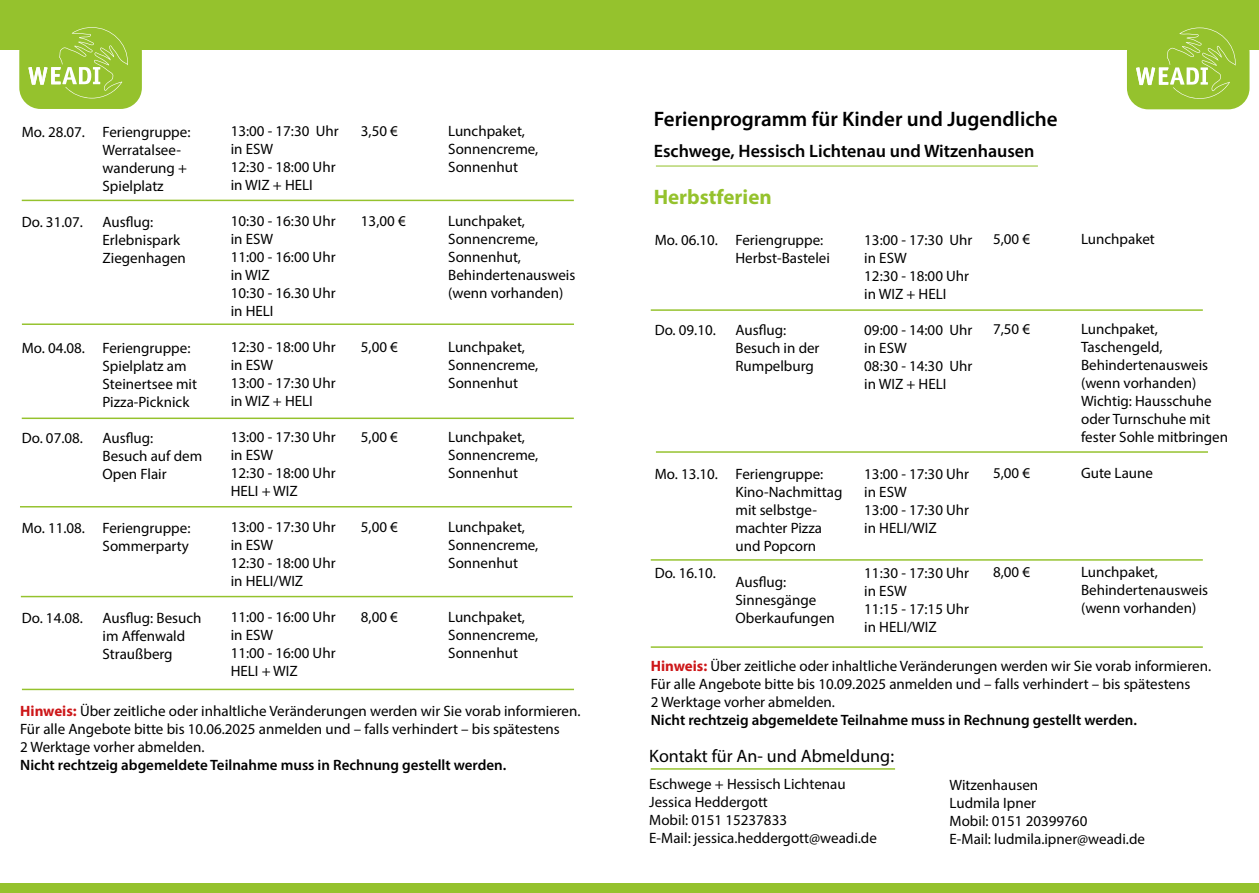
<style>
.page{position:relative;width:1259px;height:893px;background:#fff}
.page>*{position:absolute;margin:0;border:0;box-sizing:border-box;transform-origin:0 0}
.t1{font:600 21px "Myriad Pro";color:#000}
.t2{font:700 21px "Myriad Pro";color:#95c22d}
.t3{font:600 18px "Myriad Pro";color:#000}
.t4{font:18px "Myriad Pro";color:#000}
.t5{font:15px/18px "Myriad Pro";color:#000}
.t6{font:600 15px "Myriad Pro";color:#000}
.s1{font-weight:700;color:#cd1719}
</style>
<div class="page">
<div style="left:0;top:884px;width:663px;height:9px;background:#95c22d"></div>
<div style="left:602px;top:883px;width:657px;height:10px;background:#95c22d"></div>
<hr style="left:22px;top:200px;width:552px;height:1px;background:#95c22d">
<hr style="left:22px;top:323px;width:552px;height:2px;background:#95c22d">
<hr style="left:22px;top:418px;width:552px;height:1px;background:#95c22d">
<hr style="left:21px;top:596px;width:552px;height:1px;background:#95c22d">
<hr style="left:20px;top:506px;width:552px;height:1px;background:#95c22d">
<hr style="left:22px;top:689px;width:552px;height:1px;background:#95c22d">
<div style="left:1127px;top:31px;width:122px;height:78px;background:#95c22d;border-radius:21px"></div>
<div style="left:629px;top:0;width:630px;height:49px;background:#95c22d"></div>
<svg style="left:1136px;top:28px;width:99px;height:71px"></svg>
<div style="left:19px;top:31px;width:123px;height:78px;background:#95c22d;border-radius:21px"></div>
<div style="left:0;top:0;width:637px;height:49px;background:#95c22d"></div>
<svg style="left:28px;top:27px;width:100px;height:71px"></svg>
<hr style="left:656px;top:166px;width:382px;height:1px;background:#95c22d">
<hr style="left:651px;top:309px;width:551px;height:2px;background:#95c22d">
<hr style="left:656px;top:451px;width:552px;height:2px;background:#95c22d">
<hr style="left:651px;top:559px;width:551px;height:2px;background:#95c22d">
<hr style="left:651px;top:646px;width:551px;height:2px;background:#95c22d">
<hr style="left:651px;top:768px;width:244px;height:2px;background:#95c22d">
<p class="t5" style="left:22px;top:122px;width:65px">Mo. 28.07.</p>
<p class="t5" style="left:22px;top:212px;width:63px">Do. 31.07.</p>
<p class="t5" style="left:103px;top:122px;width:89px">Feriengruppe:<br>Werratalsee&shy;wanderung +<br>Spielplatz</p>
<p class="t5" style="left:103px;top:212px;width:85px">Ausflug:<br>Erlebnispark<br>Ziegenhagen</p>
<p class="t5" style="left:22px;top:338px;width:65px">Mo. 04.08.</p>
<p class="t5" style="left:22px;top:428px;width:63px">Do. 07.08.</p>
<p class="t5" style="left:22px;top:518px;width:65px">Mo. 11.08.</p>
<p class="t5" style="left:103px;top:338px;width:96px">Feriengruppe:<br>Spielplatz am<br>Steinertsee mit<br>Pizza-Picknick</p>
<p class="t5" style="left:103px;top:428px;width:101px">Ausflug:<br>Besuch auf dem<br>Open Flair</p>
<p class="t5" style="left:103px;top:518px;width:89px">Feriengruppe:<br>Sommerparty</p>
<p class="t5" style="left:22px;top:608px;width:63px">Do. 14.08.</p>
<p class="t5" style="left:103px;top:608px;width:100px">Ausflug: Besuch im Affenwald<br>Straußberg</p>
<p class="t5" style="left:231px;top:121px;width:110px">13:00 - 17:30 Uhr in ESW<br>12:30 - 18:00 Uhr in WIZ + HELI</p>
<p class="t5" style="left:231px;top:211px;width:106px">10:30 - 16:30 Uhr in ESW<br>11:00 - 16:00 Uhr in WIZ<br>10:30 - 16.30 Uhr in HELI</p>
<p class="t5" style="left:231px;top:337px;width:106px">12:30 - 18:00 Uhr in ESW<br>13:00 - 17:30 Uhr in WIZ + HELI</p>
<p class="t5" style="left:231px;top:427px;width:106px">13:00 - 17:30 Uhr in ESW<br>12:30 - 18:00 Uhr<br>HELI + WIZ</p>
<p class="t5" style="left:231px;top:517px;width:106px">13:00 - 17:30 Uhr in ESW<br>12:30 - 18:00 Uhr in HELI/WIZ</p>
<p class="t5" style="left:231px;top:607px;width:106px">11:00 - 16:00 Uhr in ESW<br>11:00 - 16:00 Uhr<br>HELI + WIZ</p>
<p class="t5" style="left:361px;top:121px;width:39px">3,50 €</p>
<p class="t5" style="left:361px;top:211px;width:46px">13,00 €</p>
<p class="t5" style="left:361px;top:337px;width:39px">5,00 €</p>
<p class="t5" style="left:361px;top:427px;width:39px">5,00 €</p>
<p class="t5" style="left:361px;top:517px;width:39px">5,00 €</p>
<p class="t5" style="left:361px;top:607px;width:39px">8,00 €</p>
<p class="t5" style="left:448px;top:121px;width:92px">Lunchpaket,<br>Sonnencreme,<br>Sonnenhut</p>
<p class="t5" style="left:448px;top:211px;width:129px">Lunchpaket,<br>Sonnencreme,<br>Sonnenhut,<br>Behindertenausweis (wenn vorhanden)</p>
<p class="t5" style="left:448px;top:337px;width:92px">Lunchpaket,<br>Sonnencreme,<br>Sonnenhut</p>
<p class="t5" style="left:448px;top:427px;width:92px">Lunchpaket,<br>Sonnencreme,<br>Sonnenhut</p>
<p class="t5" style="left:448px;top:517px;width:92px">Lunchpaket,<br>Sonnencreme,<br>Sonnenhut</p>
<p class="t5" style="left:448px;top:607px;width:92px">Lunchpaket,<br>Sonnencreme,<br>Sonnenhut</p>
<p class="t5" style="left:20px;top:702px;width:562px"><span class="s1">Hinweis:</span> Über zeitliche oder inhaltliche Veränderungen werden wir Sie vorab informieren.<br>Für alle Angebote bitte bis 10.06.2025 anmelden und – falls verhindert – bis spätestens<br>2 Werktage vorher abmelden.</p>
<p class="t6" style="left:20px;top:755px;width:488px">Nicht rechtzeig abgemeldete Teilnahme muss in Rechnung gestellt werden.</p>
<h1 class="t1" style="left:654px;top:106px;width:405px">Ferienprogramm für Kinder und Jugendliche</h1>
<p class="t3" style="left:654px;top:139px;width:382px">Eschwege, Hessisch Lichtenau und Witzenhausen</p>
<h1 class="t2" style="left:654px;top:183px;width:119px">Herbstferien</h1>
<p class="t5" style="left:654px;top:231px;width:65px">Mo. 06.10.</p>
<p class="t5" style="left:993px;top:230px;width:39px">5,00 €</p>
<p class="t5" style="left:864px;top:231px;width:110px">13:00 - 17:30 Uhr in ESW<br>12:30 - 18:00 Uhr in WIZ + HELI</p>
<p class="t5" style="left:864px;top:321px;width:110px">09:00 - 14:00 Uhr in ESW<br>08:30 - 14:30 Uhr in WIZ + HELI</p>
<p class="t5" style="left:735px;top:231px;width:96px">Feriengruppe:<br>Herbst-Bastelei</p>
<p class="t5" style="left:993px;top:320px;width:39px">7,50 €</p>
<p class="t5" style="left:735px;top:321px;width:86px">Ausflug:<br>Besuch in der<br>Rumpelburg</p>
<p class="t5" style="left:654px;top:321px;width:63px">Do. 09.10.</p>
<p class="t5" style="left:654px;top:465px;width:65px">Mo. 13.10.</p>
<p class="t5" style="left:654px;top:564px;width:63px">Do. 16.10.</p>
<p class="t5" style="left:735px;top:465px;width:108px">Feriengruppe:<br>Kino-Nachmittag mit selbstge&shy;machter Pizza und Popcorn</p>
<p class="t5" style="left:735px;top:573px;width:101px">Ausflug:<br>Sinnesgänge<br>Oberkaufungen</p>
<p class="t5" style="left:864px;top:465px;width:106px">13:00 - 17:30 Uhr in ESW<br>13:00 - 17:30 Uhr in HELI/WIZ</p>
<p class="t5" style="left:864px;top:564px;width:106px">11:30 - 17:30 Uhr in ESW<br>11:15 - 17:15 Uhr in HELI/WIZ</p>
<p class="t5" style="left:993px;top:464px;width:39px">5,00 €</p>
<p class="t5" style="left:993px;top:563px;width:39px">8,00 €</p>
<p class="t5" style="left:1081px;top:230px;width:75px">Lunchpaket</p>
<p class="t5" style="left:1081px;top:320px;width:148px">Lunchpaket,<br>Taschengeld,<br>Behindertenausweis (wenn vorhanden)<br>Wichtig: Hausschuhe oder Turnschuhe mit fester Sohle mitbringen</p>
<p class="t5" style="left:1081px;top:464px;width:73px">Gute Laune</p>
<p class="t5" style="left:1081px;top:563px;width:129px">Lunchpaket,<br>Behindertenausweis (wenn vorhanden)</p>
<p class="t5" style="left:651px;top:657px;width:562px"><span class="s1">Hinweis:</span> Über zeitliche oder inhaltliche Veränderungen werden wir Sie vorab informieren.<br>Für alle Angebote bitte bis 10.09.2025 anmelden und – falls verhindert – bis spätestens<br>2 Werktage vorher abmelden.</p>
<p class="t6" style="left:651px;top:711px;width:488px">Nicht rechtzeig abgemeldete Teilnahme muss in Rechnung gestellt werden.</p>
<p class="t4" style="left:649px;top:745px;width:246px">Kontakt für An- und Abmeldung:</p>
<p class="t5" style="left:649px;top:775px;width:229px">Eschwege + Hessisch Lichtenau<br>Jessica Heddergott<br>Mobil: 0151 15237833<br>E-Mail: jessica.heddergott@weadi.de</p>
<p class="t5" style="left:949px;top:776px;width:197px">Witzenhausen<br>Ludmila Ipner<br>Mobil: 0151 20399760<br>E-Mail: ludmila.ipner@weadi.de</p>
</div>
